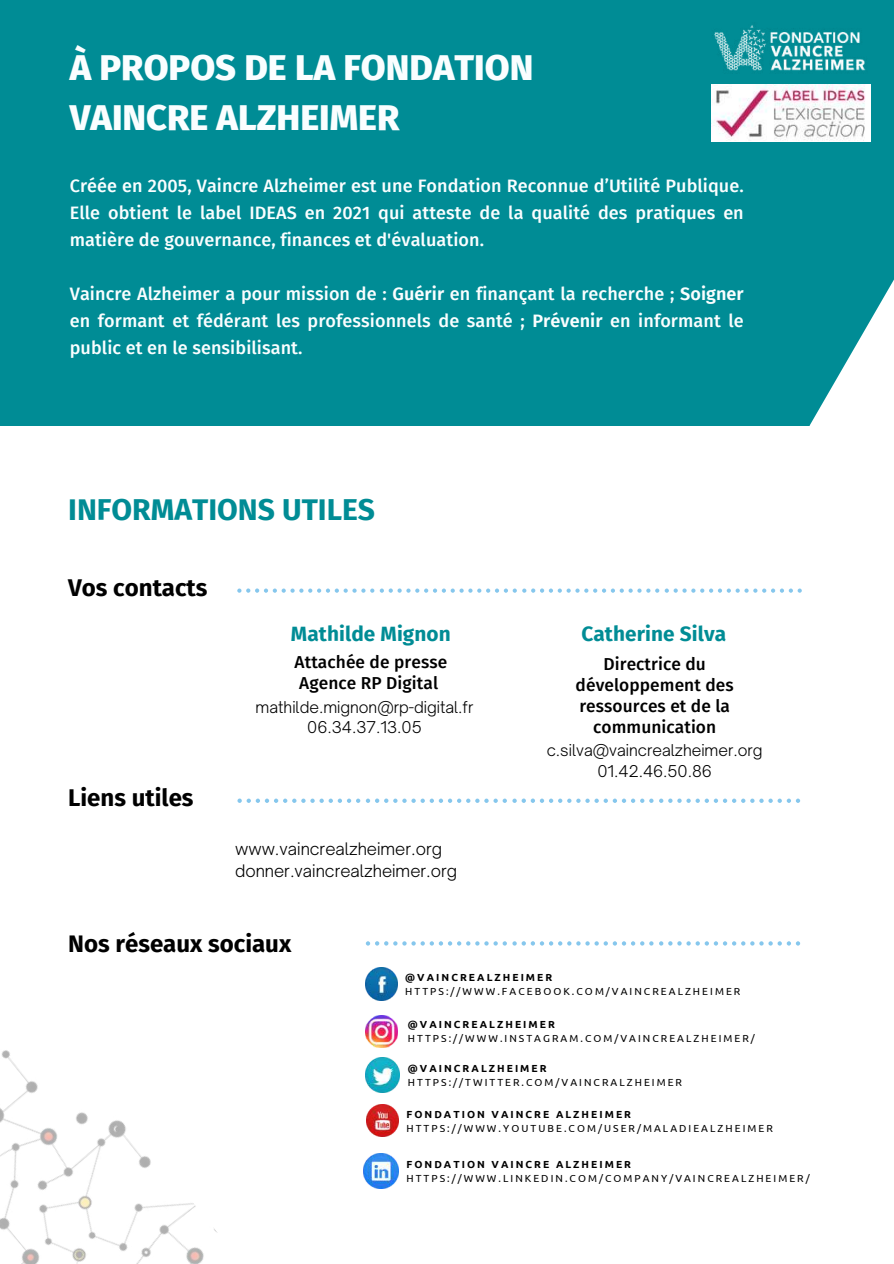
<style>
.page{position:relative;width:894px;height:1264px;background:#fff}
.page>*{position:absolute;margin:0;border:0;box-sizing:border-box;transform-origin:0 0}
.t1{font:800 36px/49.5px "Fira Sans";color:#fafeff}
.t2{font:700 30px "Fira Sans";color:#008c95}
.t3{font:700 24px "Fira Sans";color:#000}
.t4{font:700 20.7px "Fira Sans";letter-spacing:.005em;color:#008c95}
.t5{font:500 18px/27px "Fira Sans";letter-spacing:.005em;color:#fafeff;text-align:justify}
.t6{font:500 17.25px/20.7px "Fira Sans";letter-spacing:.005em;color:#000;text-align:center}
.t7{font:300 16.5px/22.5px "Open Sauce One";color:#000}
.t8{font:300 15.6px/20.7px "Open Sauce One";color:#000;text-align:center}
.t9{font:10.2px "Ubuntu";letter-spacing:.2em;color:#000}
.t10{font:700 10.2px "Ubuntu";letter-spacing:.2em;color:#000}
.s1{font-weight:600}
</style>
<div class="page">
<svg style="left:237px;top:588px;width:279px;height:4px"></svg>
<svg style="left:522px;top:588px;width:279px;height:4px"></svg>
<svg style="left:237px;top:798px;width:123px;height:5px"></svg>
<svg style="left:366px;top:798px;width:287px;height:5px"></svg>
<svg style="left:659px;top:798px;width:140px;height:5px"></svg>
<div style="left:0;top:0;width:893px;height:426px;background:#008c95"></div>
<svg style="left:809px;top:281px;width:84px;height:145px"></svg>
<img style="left:714px;top:25px;width:152px;height:46px">
<svg style="left:366px;top:941px;width:287px;height:4px"></svg>
<svg style="left:659px;top:941px;width:140px;height:4px"></svg>
<img style="left:365px;top:967px;width:32px;height:33px">
<img style="left:365px;top:1015px;width:32px;height:32px">
<img style="left:363px;top:1153px;width:35px;height:35px">
<img style="left:365px;top:1057px;width:35px;height:35px">
<img style="left:366px;top:1104px;width:33px;height:32px">
<img style="left:0;top:1050px;width:218px;height:213px">
<img style="left:711px;top:85px;width:158px;height:56px">
<h1 class="t1" style="left:70px;top:43px;width:465px">À PROPOS DE LA FONDATION<br>VAINCRE ALZHEIMER</h1>
<p class="t5" style="left:70px;top:172px;width:675px">Créée en 2005, Vaincre Alzheimer est une Fondation Reconnue d’Utilité Publique.<br>Elle obtient le label IDEAS en 2021 qui atteste de la qualité des pratiques en matière de gouvernance, finances et d'évaluation.</p>
<p class="t5" style="left:70px;top:281px;width:675px">Vaincre Alzheimer a pour mission de : <span class="s1">Guérir</span> en finançant la recherche ; <span class="s1">Soigner </span>en formant et fédérant les professionnels de santé ; <span class="s1">Prévenir</span> en informant le public et en le sensibilisant.</p>
<h2 class="t2" style="left:68px;top:492px;width:308px">INFORMATIONS UTILES</h2>
<h3 class="t3" style="left:68px;top:573px;width:141px">Vos contacts</h3>
<h3 class="t3" style="left:68px;top:783px;width:127px">Liens utiles</h3>
<p class="t4" style="left:291px;top:621px;width:161px">Mathilde Mignon</p>
<p class="t6" style="left:294px;top:651px;width:154px;text-align:left">Attachée de presse<br>Agence RP Digital</p>
<p class="t8" style="left:255px;top:696px;width:219px">mathilde.mignon@rp-digital.fr<br>06.34.37.13.05</p>
<p class="t7" style="left:235px;top:837px;width:223px">www.vaincrealzheimer.org donner.vaincrealzheimer.org</p>
<h3 class="t3" style="left:68px;top:929px;width:224px">Nos réseaux sociaux</h3>
<p class="t4" style="left:581px;top:621px;width:146px">Catherine Silva</p>
<p class="t6" style="left:575px;top:654px;width:159px">Directrice du développement des ressources et de la communication</p>
<p class="t8" style="left:546px;top:739px;width:217px">c.silva@vaincrealzheimer.org<br>01.42.46.50.86</p>
<p class="t10" style="left:405px;top:971px;width:148px">@VAINCREALZHEIMER</p>
<p class="t9" style="left:405px;top:985px;width:336px">HTTPS://WWW.FACEBOOK.COM/VAINCREALZHEIMER</p>
<p class="t10" style="left:408px;top:1018px;width:148px">@VAINCREALZHEIMER</p>
<p class="t9" style="left:408px;top:1032px;width:348px">HTTPS://WWW.INSTAGRAM.COM/VAINCREALZHEIMER/</p>
<p class="t10" style="left:408px;top:1062px;width:140px">@VAINCRALZHEIMER</p>
<p class="t9" style="left:408px;top:1076px;width:276px">HTTPS://TWITTER.COM/VAINCRALZHEIMER</p>
<p class="t10" style="left:406px;top:1108px;width:226px">FONDATION VAINCRE ALZHEIMER</p>
<p class="t9" style="left:406px;top:1122px;width:368px">HTTPS://WWW.YOUTUBE.COM/USER/MALADIEALZHEIMER</p>
<p class="t10" style="left:406px;top:1158px;width:226px">FONDATION VAINCRE ALZHEIMER</p>
<p class="t9" style="left:406px;top:1172px;width:404px">HTTPS://WWW.LINKEDIN.COM/COMPANY/VAINCREALZHEIMER/</p>
</div>
